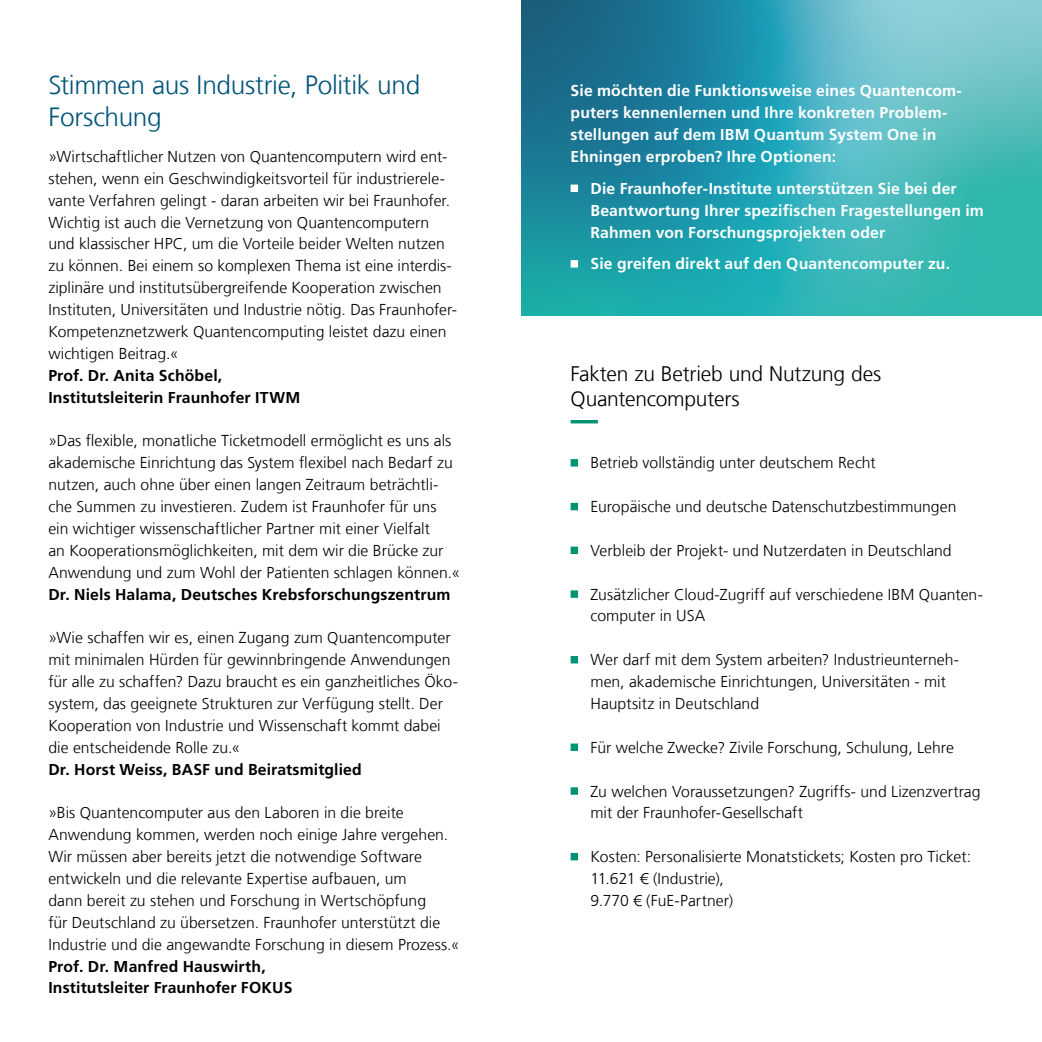
<style>
.page{position:relative;width:1042px;height:1042px;background:#fff}
.page>*{position:absolute;margin:0;border:0;box-sizing:border-box;transform-origin:0 0}
.t1{font:300 26.25px/31.5px "Frutiger LT Com";letter-spacing:-.01em;color:#00547a}
.t2{font:300 21px/25.2px "Frutiger LT Com";letter-spacing:-.01em;color:#000}
.t3{font:300 15.75px/21.9px "Frutiger LT Com";letter-spacing:.005em;color:#000}
.t4{font:700 15.75px/21.9px "Frutiger LT Com";letter-spacing:.01em;color:#fff}
.t5{font:700 15.75px/21.9px "Frutiger LT Com";letter-spacing:.01em;color:#000}
</style>
<div class="page">
<svg style="left:521px;top:0;width:521px;height:315px;background:#35a3b0"></svg>
<svg style="left:570px;top:420px;width:28px;height:3px"></svg>
<svg style="left:570px;top:459px;width:9px;height:7px"></svg>
<svg style="left:570px;top:503px;width:9px;height:7px"></svg>
<svg style="left:570px;top:546px;width:9px;height:8px"></svg>
<svg style="left:570px;top:590px;width:9px;height:8px"></svg>
<svg style="left:570px;top:656px;width:9px;height:7px"></svg>
<svg style="left:570px;top:743px;width:9px;height:8px"></svg>
<svg style="left:570px;top:787px;width:9px;height:8px"></svg>
<svg style="left:570px;top:853px;width:9px;height:7px"></svg>
<svg style="left:570px;top:185px;width:422px;height:7px;background:#32a6b3"></svg>
<svg style="left:570px;top:260px;width:422px;height:8px;background:#2cafb2"></svg>
<h1 class="t1" style="left:48px;top:69px;width:373px">Stimmen aus Industrie, Politik und<br>Forschung</h1>
<p class="t3" style="left:48px;top:146px;width:410px">»Wirtschaftlicher Nutzen von Quantencomputern wird ent&shy;stehen, wenn ein Geschwindigkeitsvorteil für industrierele&shy;vante Verfahren gelingt - daran arbeiten wir bei Fraunhofer.<br>Wichtig ist auch die Vernetzung von Quantencomputern und klassischer HPC, um die Vorteile beider Welten nutzen zu können. Bei einem so komplexen Thema ist eine interdis&shy;ziplinäre und institutsübergreifende Kooperation zwischen Instituten, Universitäten und Industrie nötig. Das Fraunhofer-Kompetenznetzwerk Quantencomputing leistet dazu einen wichtigen Beitrag.«</p>
<p class="t5" style="left:48px;top:364px;width:253px">Prof. Dr. Anita Schöbel,<br>Institutsleiterin Fraunhofer ITWM</p>
<p class="t3" style="left:48px;top:430px;width:413px">»Das flexible, monatliche Ticketmodell ermöglicht es uns als akademische Einrichtung das System flexibel nach Bedarf zu nutzen, auch ohne über einen langen Zeitraum beträchtli&shy;che Summen zu investieren. Zudem ist Fraunhofer für uns ein wichtiger wissenschaftlicher Partner mit einer Vielfalt<br>an Kooperationsmöglichkeiten, mit dem wir die Brücke zur Anwendung und zum Wohl der Patienten schlagen können.«</p>
<p class="t5" style="left:48px;top:583px;width:404px">Dr. Niels Halama, Deutsches Krebsforschungszentrum</p>
<p class="t3" style="left:48px;top:627px;width:411px">»Wie schaffen wir es, einen Zugang zum Quantencomputer mit minimalen Hürden für gewinnbringende Anwendungen für alle zu schaffen? Dazu braucht es ein ganzheitliches Öko&shy;system, das geeignete Strukturen zur Verfügung stellt. Der Kooperation von Industrie und Wissenschaft kommt dabei die entscheidende Rolle zu.«</p>
<p class="t5" style="left:48px;top:758px;width:315px">Dr. Horst Weiss, BASF und Beiratsmitglied</p>
<p class="t3" style="left:48px;top:802px;width:413px">»Bis Quantencomputer aus den Laboren in die breite Anwendung kommen, werden noch einige Jahre vergehen.<br>Wir müssen aber bereits jetzt die notwendige Software entwickeln und die relevante Expertise aufbauen, um<br>dann bereit zu stehen und Forschung in Wertschöpfung<br>für Deutschland zu übersetzen. Fraunhofer unterstützt die Industrie und die angewandte Forschung in diesem Prozess.«</p>
<p class="t5" style="left:48px;top:955px;width:246px">Prof. Dr. Manfred Hauswirth,<br>Institutsleiter Fraunhofer FOKUS</p>
<p class="t4" style="left:570px;top:80px;width:393px">Sie möchten die Funktionsweise eines Quantencom&shy;puters kennenlernen und Ihre konkreten Problem&shy;stellungen auf dem IBM Quantum System One in Ehningen erproben? Ihre Optionen:</p>
<p class="t4" style="left:590px;top:177px;width:395px">Die Fraunhofer-Institute unterstützen Sie bei der<br>Beantwortung Ihrer spezifischen Fragestellungen im<br>Rahmen von Forschungsprojekten oder</p>
<p class="t4" style="left:590px;top:253px;width:361px">Sie greifen direkt auf den Quantencomputer zu.</p>
<h2 class="t2" style="left:570px;top:361px;width:312px">Fakten zu Betrieb und Nutzung des<br>Quantencomputers</h2>
<p class="t3" style="left:590px;top:452px;width:287px">Betrieb vollständig unter deutschem Recht</p>
<p class="t3" style="left:590px;top:496px;width:367px">Europäische und deutsche Datenschutzbestimmungen</p>
<p class="t3" style="left:590px;top:539px;width:363px">Verbleib der Projekt- und Nutzerdaten in Deutschland</p>
<p class="t3" style="left:590px;top:583px;width:394px">Zusätzlicher Cloud-Zugriff auf verschiedene IBM Quanten&shy;computer in USA</p>
<p class="t3" style="left:590px;top:649px;width:370px">Wer darf mit dem System arbeiten? Industrieunterneh&shy;men, akademische Einrichtungen, Universitäten - mit<br>Hauptsitz in Deutschland</p>
<p class="t3" style="left:590px;top:736px;width:365px">Für welche Zwecke? Zivile Forschung, Schulung, Lehre</p>
<p class="t3" style="left:590px;top:780px;width:392px">Zu welchen Voraussetzungen? Zugriffs- und Lizenzvertrag mit der Fraunhofer-Gesellschaft</p>
<p class="t3" style="left:590px;top:846px;width:382px">Kosten: Personalisierte Monatstickets; Kosten pro Ticket:<br>11.621 € (Industrie),<br>9.770 € (FuE-Partner)</p>
</div>
